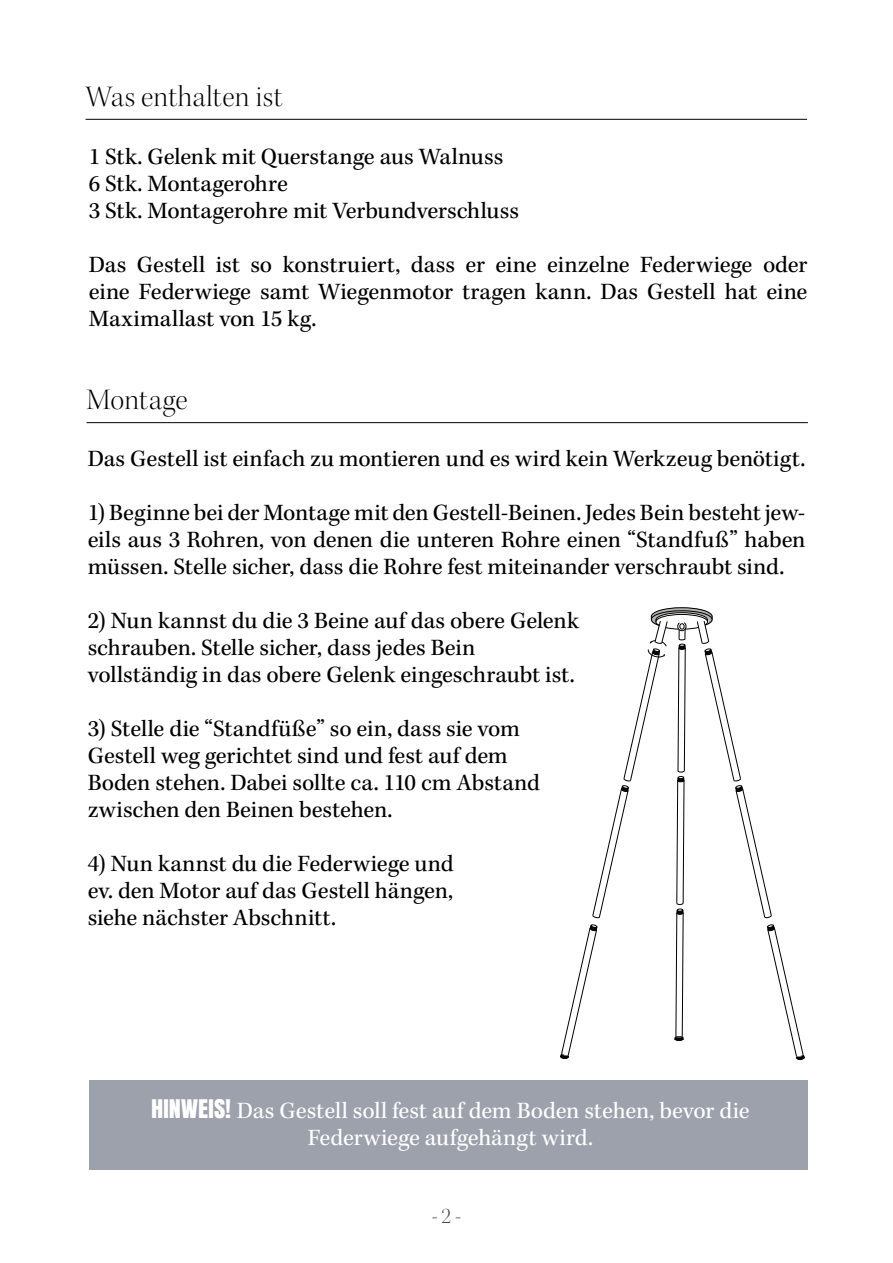
<style>
.page{position:relative;width:893px;height:1263px;background:#fff}
.page>*{position:absolute;margin:0;border:0;box-sizing:border-box;transform-origin:0 0}
.t1{font:30px "Kepler Std Light Disp";letter-spacing:.01em;color:#000}
.t2{font:24px/27px "Kepler Std";letter-spacing:-.005em;color:#000;text-align:justify}
.t3{font:24px/27px "Kepler Std";color:#fff;text-align:center}
.t4{font:22.5px "Kepler Std Light Disp";color:#4a4b49}
.s1{font-family:"Anton"}
</style>
<div class="page">
<div style="left:89px;top:1080px;width:718px;height:89px;background:#9ca1ac"></div>
<hr style="left:86px;top:119px;width:721px;height:1px;background:#000">
<hr style="left:86px;top:422px;width:722px;height:1px;background:#000">
<svg style="left:560px;top:607px;width:245px;height:453px"></svg>
<p class="t1" style="left:86px;top:80px;width:199px">Was enthalten ist</p>
<p class="t2" style="left:89px;top:143px;width:432px;text-align:left">1 Stk. Gelenk mit Querstange aus Walnuss<br>6 Stk. Montagerohre<br>3 Stk. Montagerohre mit Verbundverschluss</p>
<p class="t2" style="left:89px;top:251px;width:720px">Das Gestell ist so konstruiert, dass er eine einzelne Federwiege oder eine Federwiege samt Wiegenmotor tragen kann. Das Gestell hat eine Maximallast von 15 kg.</p>
<p class="t1" style="left:86px;top:383px;width:103px">Montage</p>
<p class="t2" style="left:88px;top:446px;width:719px">Das Gestell ist einfach zu montieren und es wird kein Werkzeug benötigt.</p>
<p class="t2" style="left:88px;top:500px;width:719px">1) Beginne bei der Montage mit den Gestell-Beinen. Jedes Bein besteht jew&shy;eils aus 3 Rohren, von denen die unteren Rohre einen “Standfuß” haben müssen. Stelle sicher, dass die Rohre fest miteinander verschraubt sind.</p>
<p class="t2" style="left:88px;top:608px;width:493px;text-align:left">2) Nun kannst du die 3 Beine auf das obere Gelenk schrauben. Stelle sicher, dass jedes Bein vollständig in das obere Gelenk eingeschraubt ist.</p>
<p class="t2" style="left:88px;top:716px;width:454px;text-align:left">3) Stelle die “Standfüße” so ein, dass sie vom Gestell weg gerichtet sind und fest auf dem Boden stehen. Dabei sollte ca. 110 cm Abstand zwischen den Beinen bestehen.</p>
<p class="t2" style="left:88px;top:851px;width:368px">4) Nun kannst du die Federwiege und ev. den Motor auf das Gestell hängen, siehe nächster Abschnitt.</p>
<p class="t3" style="left:151px;top:1098px;width:600px"><span class="s1">HINWEIS!</span> Das Gestell soll fest auf dem Boden stehen, bevor die<br>Federwiege aufgehängt wird.</p>
<p class="t4" style="left:432px;top:1204px;width:31px">- 2 -</p>
</div>
